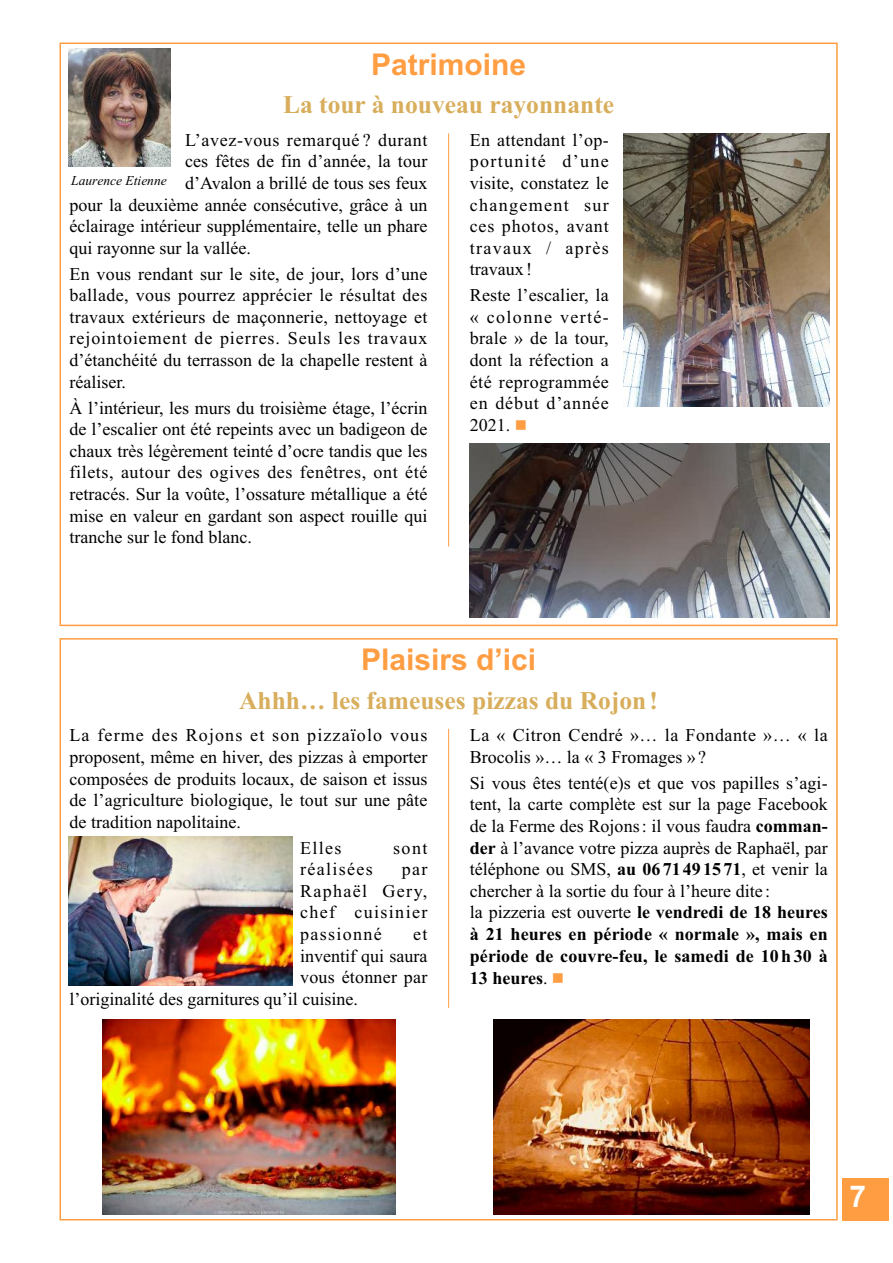
<style>
.page{position:relative;width:893px;height:1263px;background:#fff}
.page>*{position:absolute;margin:0;border:0;box-sizing:border-box;transform-origin:0 0}
.t1{font:700 30px "Arial";color:#ff9d43}
.t2{font:700 30px "Arial";color:#fff}
.t3{font:700 25.5px "Times New Roman";color:#d8ad5b}
.t4{font:18px/21.6px "Times New Roman";color:#000;text-align:justify}
.t5{font:18px/21.6px "Times New Roman";letter-spacing:.025em;color:#000}
.t6{font:18px "Times New Roman";letter-spacing:.035em;color:#000}
.t7{font:18px "Times New Roman";letter-spacing:.075em;color:#000}
.t8{font:italic 13.5px "Times New Roman";color:#000}
.s1{color:#ff9d43}
.s2{font-weight:700}
</style>
<div class="page">
<div style="left:842px;top:1178px;width:47px;height:42px;background:#ff9d43"></div>
<hr style="left:448px;top:133px;width:1px;height:413px;background:#ff9d43">
<img style="left:624px;top:133px;width:205px;height:274px">
<img style="left:470px;top:443px;width:359px;height:175px">
<img style="left:68px;top:48px;width:102px;height:119px">
<hr style="left:448px;top:729px;width:1px;height:279px;background:#ff9d43">
<img style="left:69px;top:836px;width:224px;height:150px">
<img style="left:103px;top:1019px;width:293px;height:196px">
<img style="left:493px;top:1019px;width:316px;height:196px">
<h1 class="t1" style="left:371px;top:47px;width:157px">Patrimoine</h1>
<h2 class="t3" style="left:283px;top:90px;width:333px">La tour à nouveau rayonnante</h2>
<p class="t6" style="left:185px;top:129px;width:244px">L’avez-vous remarqué ? durant</p>
<p class="t4" style="left:185px;top:150px;width:244px">ces fêtes de fin d’année, la tour</p>
<p class="t4" style="left:185px;top:172px;width:244px">d’Avalon a brillé de tous ses feux</p>
<p class="t4" style="left:70px;top:194px;width:359px">pour la deuxième année consécutive, grâce à un</p>
<p class="t4" style="left:70px;top:215px;width:359px">éclairage intérieur supplémentaire, telle un phare</p>
<p class="t4" style="left:70px;top:237px;width:183px">qui rayonne sur la vallée.</p>
<p class="t4" style="left:70px;top:263px;width:359px">En vous rendant sur le site, de jour, lors d’une ballade, vous pourrez apprécier le résultat des travaux extérieurs de maçonnerie, nettoyage et rejointoiement de pierres. Seuls les travaux d’étanchéité du terrasson de la chapelle restent à réaliser.</p>
<p class="t4" style="left:70px;top:396px;width:359px">À l’intérieur, les murs du troisième étage, l’écrin de l’escalier ont été repeints avec un badigeon de chaux très légèrement teinté d’ocre tandis que les filets, autour des ogives des fenêtres, ont été retracés. Sur la voûte, l’ossature métallique a été mise en valeur en gardant son aspect rouille qui tranche sur le fond blanc.</p>
<p class="t8" style="left:71px;top:172px;width:97px">Laurence Etienne</p>
<p class="t4" style="left:470px;top:129px;width:140px">En attendant l’op&shy;portunité d’une visite, constatez le changement sur ces photos, avant travaux / après travaux!</p>
<p class="t4" style="left:470px;top:284px;width:140px">Reste l’escalier, la « colonne verté&shy;brale » de la tour, dont la réfection a été reprogrammée en début d’année 2021. <span class="s1">■</span></p>
<h1 class="t1" style="left:361px;top:642px;width:177px">Plaisirs d’ici</h1>
<h2 class="t3" style="left:239px;top:685px;width:421px">Ahhh… les fameuses pizzas du Rojon!</h2>
<p class="t4" style="left:70px;top:724px;width:359px">La ferme des Rojons et son pizzaïolo vous proposent, même en hiver, des pizzas à emporter composées de produits locaux, de saison et issus de l’agriculture biologique, le tout sur une pâte de tradition napolitaine.</p>
<p class="t4" style="left:300px;top:837px;width:43px">Elles</p>
<p class="t4" style="left:393px;top:837px;width:36px">sont</p>
<p class="t7" style="left:300px;top:858px;width:74px">réalisées</p>
<p class="t4" style="left:300px;top:858px;width:129px;text-indent:101px">par Raphaël Gery, chef cuisinier passionné</p>
<p class="t4" style="left:413px;top:923px;width:16px">et</p>
<p class="t4" style="left:300px;top:945px;width:129px">inventif qui saura</p>
<p class="t4" style="left:300px;top:966px;width:129px">vous étonner par</p>
<p class="t4" style="left:70px;top:988px;width:290px">l’originalité des garnitures qu’il cuisine.</p>
<p class="t5" style="left:470px;top:724px;width:359px">La « Citron Cendré »… la Fondante »… « la<br>Brocolis »… la « 3 Fromages »?</p>
<p class="t4" style="left:470px;top:772px;width:359px;text-align:left">Si vous êtes tenté(e)s et que vos papilles s’agi&shy;tent, la carte complète est sur la page Facebook de la Ferme des Rojons: il vous faudra <span class="s2">comman&shy;der</span> à l’avance votre pizza auprès de Raphaël, par téléphone ou SMS, <span class="s2">au 06 71 49 15 71</span>, et venir la chercher à la sortie du four à l’heure dite :<br>la pizzeria est ouverte <span class="s2">le vendredi de 18 heures à 21 heures en période « normale », mais en période de couvre-feu, le samedi de 10h30 à 13 heures</span>. <span class="s1">■</span></p>
<h1 class="t2" style="left:849px;top:1179px;width:18px">7</h1>
</div>
